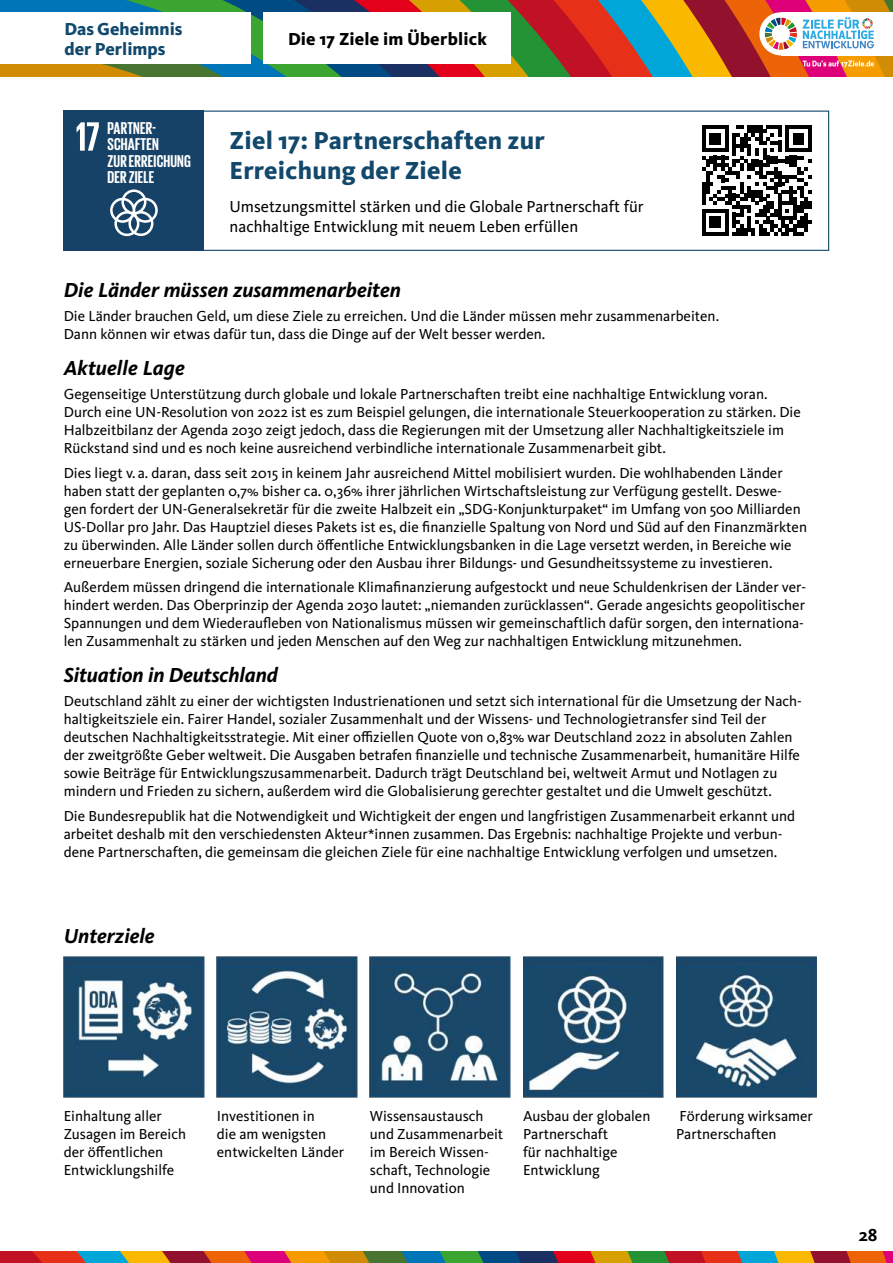
<style>
.page{position:relative;width:893px;height:1263px;background:#fff}
.page>*{position:absolute;margin:0;border:0;box-sizing:border-box;transform-origin:0 0}
.t1{font:800 25.5px/30px "Kievit OT";letter-spacing:.01em;color:#11486b}
.t2{font:italic 700 21px "Kievit OT";color:#000}
.t3{font:800 18px/19.5px "Kievit OT";color:#11486b}
.t4{font:800 18px "Kievit OT";letter-spacing:.01em;color:#000}
.t5{font:700 18px "Kievit OT";color:#000}
.t6{font:700 17.55px/16.5px "Giorgio Sans";letter-spacing:.01em;color:#fff}
.t7{font:16.5px/19.8px "Kievit OT";color:#000}
.t8{font:15px/18px "Kievit OT";color:#000}
</style>
<div class="page">
<svg style="left:738px;top:0;width:34px;height:76px;background:#c64019"></svg>
<svg style="left:704px;top:0;width:34px;height:76px;background:#b03f20"></svg>
<svg style="left:670px;top:0;width:34px;height:76px;background:#c7a126"></svg>
<svg style="left:636px;top:0;width:34px;height:76px;background:#4aa097"></svg>
<svg style="left:602px;top:0;width:34px;height:76px;background:#91595d"></svg>
<svg style="left:568px;top:0;width:34px;height:76px;background:#d2221f"></svg>
<svg style="left:0;top:0;width:568px;height:76px;background:#5b6848"></svg>
<div style="left:264px;top:12px;width:247px;height:52px;background:#fff"></div>
<div style="left:759px;top:12px;width:44px;height:43px;background:#fff;border-radius:50%"></div>
<svg style="left:803px;top:17px;width:71px;height:31px"></svg>
<svg style="left:765px;top:18px;width:32px;height:32px"></svg>
<svg style="left:803px;top:60px;width:71px;height:7px"></svg>
<svg style="left:0;top:1252px;width:893px;height:11px;background:#955e3c"></svg>
<div style="left:0;top:12px;width:251px;height:52px;background:#fff"></div>
<div style="left:184px;top:111px;width:645px;height:140px;background:#fff;border:1px solid #11486b"></div>
<div style="left:64px;top:111px;width:140px;height:140px;background:#174267"></div>
<svg style="left:77px;top:122px;width:22px;height:29px"></svg>
<svg style="left:110px;top:189px;width:48px;height:47px"></svg>
<svg style="left:702px;top:125px;width:110px;height:110px"></svg>
<img style="left:64px;top:957px;width:140px;height:140px">
<img style="left:217px;top:957px;width:140px;height:140px">
<img style="left:370px;top:957px;width:140px;height:140px">
<img style="left:523px;top:957px;width:140px;height:140px">
<img style="left:676px;top:957px;width:140px;height:140px">
<p class="t3" style="left:65px;top:20px;width:119px">Das Geheimnis der Perlimps</p>
<p class="t4" style="left:288px;top:29px;width:200px">Die 17 Ziele im Überblick</p>
<p class="t6" style="left:108px;top:120px;width:85px">PARTNER-<br>SCHAFTEN<br>ZUR ERREICHUNG<br>DER ZIELE</p>
<h1 class="t1" style="left:230px;top:126px;width:317px">Ziel 17: Partnerschaften zur<br>Erreichung der Ziele</h1>
<p class="t7" style="left:230px;top:197px;width:416px">Umsetzungsmittel stärken und die Globale Partnerschaft für nachhaltige Entwicklung mit neuem Leben erfüllen</p>
<h2 class="t2" style="left:64px;top:281px;width:339px">Die Länder müssen zusammenarbeiten</h2>
<p class="t8" style="left:64px;top:308px;width:657px">Die Länder brauchen Geld, um diese Ziele zu erreichen. Und die Länder müssen mehr zusammenarbeiten.<br>Dann können wir etwas dafür tun, dass die Dinge auf der Welt besser werden.</p>
<h2 class="t2" style="left:64px;top:359px;width:122px">Aktuelle Lage</h2>
<p class="t8" style="left:64px;top:386px;width:739px">Gegenseitige Unterstützung durch globale und lokale Partnerschaften treibt eine nachhaltige Entwicklung voran.<br>Durch eine UN-Resolution von 2022 ist es zum Beispiel gelungen, die internationale Steuerkooperation zu stärken. Die Halbzeitbilanz der Agenda 2030 zeigt jedoch, dass die Regierungen mit der Umsetzung aller Nachhaltigkeitsziele im Rückstand sind und es noch keine ausreichend verbindliche internationale Zusammenarbeit gibt.</p>
<p class="t8" style="left:64px;top:464px;width:745px">Dies liegt v. a. daran, dass seit 2015 in keinem Jahr ausreichend Mittel mobilisiert wurden. Die wohlhabenden Länder haben statt der geplanten 0,7% bisher ca. 0,36% ihrer jährlichen Wirtschaftsleistung zur Verfügung gestellt. Deswe&shy;gen fordert der UN-Generalsekretär für die zweite Halbzeit ein „SDG-Konjunkturpaket“ im Umfang von 500 Milliarden US-Dollar pro Jahr. Das Hauptziel dieses Pakets ist es, die 昀椀nanzielle Spaltung von Nord und Süd auf den Finanzmärkten zu überwinden. Alle Länder sollen durch ö昀昀entliche Entwicklungsbanken in die Lage versetzt werden, in Bereiche wie erneuerbare Energien, soziale Sicherung oder den Ausbau ihrer Bildungs- und Gesundheitssysteme zu investieren.</p>
<p class="t8" style="left:64px;top:578px;width:744px">Außerdem müssen dringend die internationale Klima昀椀nanzierung aufgestockt und neue Schuldenkrisen der Länder ver&shy;hindert werden. Das Oberprinzip der Agenda 2030 lautet: „niemanden zurücklassen“. Gerade angesichts geopolitischer Spannungen und dem Wiederau昀氀eben von Nationalismus müssen wir gemeinschaftlich dafür sorgen, den internationa&shy;len Zusammenhalt zu stärken und jeden Menschen auf den Weg zur nachhaltigen Entwicklung mitzunehmen.</p>
<h2 class="t2" style="left:64px;top:666px;width:216px">Situation in Deutschland</h2>
<p class="t8" style="left:64px;top:693px;width:740px">Deutschland zählt zu einer der wichtigsten Industrienationen und setzt sich international für die Umsetzung der Nach&shy;haltigkeitsziele ein. Fairer Handel, sozialer Zusammenhalt und der Wissens- und Technologietransfer sind Teil der deutschen Nachhaltigkeitsstrategie. Mit einer o昀케ziellen Quote von 0,83% war Deutschland 2022 in absoluten Zahlen der zweitgrößte Geber weltweit. Die Ausgaben betrafen 昀椀nanzielle und technische Zusammenarbeit, humanitäre Hilfe sowie Beiträge für Entwicklungszusammenarbeit. Dadurch trägt Deutschland bei, weltweit Armut und Notlagen zu mindern und Frieden zu sichern, außerdem wird die Globalisierung gerechter gestaltet und die Umwelt geschützt.</p>
<p class="t8" style="left:64px;top:807px;width:733px">Die Bundesrepublik hat die Notwendigkeit und Wichtigkeit der engen und langfristigen Zusammenarbeit erkannt und arbeitet deshalb mit den verschiedensten Akteur*innen zusammen. Das Ergebnis: nachhaltige Projekte und verbun&shy;dene Partnerschaften, die gemeinsam die gleichen Ziele für eine nachhaltige Entwicklung verfolgen und umsetzen.</p>
<h2 class="t2" style="left:64px;top:927px;width:92px">Unterziele</h2>
<p class="t8" style="left:64px;top:1107px;width:124px">Einhaltung aller<br>Zusagen im Bereich der ö昀昀entlichen<br>Entwicklungshilfe</p>
<p class="t8" style="left:217px;top:1107px;width:129px">Investitionen in<br>die am wenigsten entwickelten Länder</p>
<p class="t8" style="left:370px;top:1107px;width:135px">Wissensaustausch und Zusammenarbeit im Bereich Wissen&shy;schaft, Technologie und Innovation</p>
<p class="t8" style="left:523px;top:1107px;width:129px">Ausbau der globalen<br>Partnerschaft<br>für nachhaltige<br>Entwicklung</p>
<p class="t8" style="left:676px;top:1107px;width:138px">Förderung wirksamer<br>Partnerschaften</p>
<p class="t5" style="left:859px;top:1225px;width:20px">28</p>
</div>
